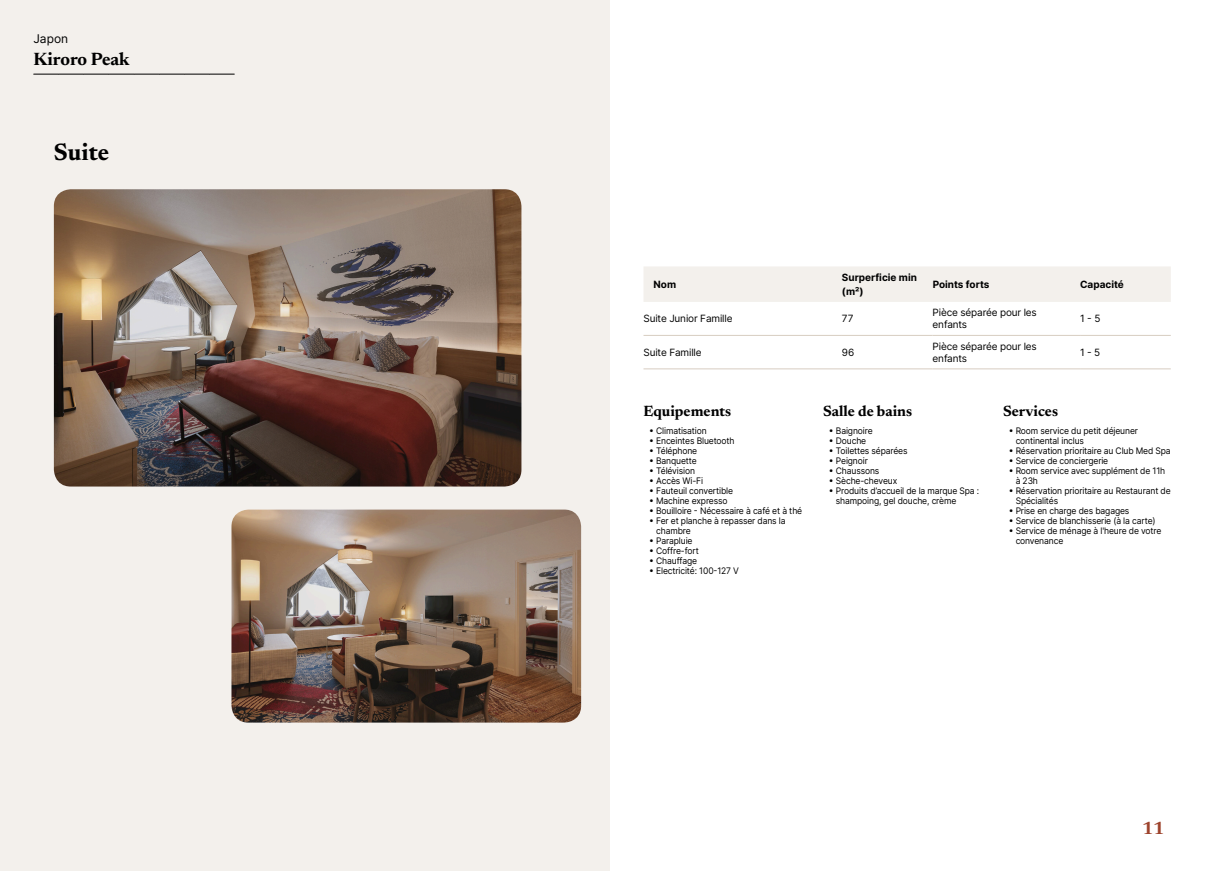
<style>
.page{position:relative;width:1219px;height:871px;background:#fff}
.page>*{position:absolute;margin:0;border:0;box-sizing:border-box;transform-origin:0 0}
.t1{font:700 24px "Newsreader 24 pt";color:#000}
.t2{font:700 18px "Newsreader 24 pt";color:#000}
.t3{font:700 18px "Newsreader 24 pt";color:#9d432c}
.t4{font:700 15px "Newsreader 24 pt";color:#000}
.t5{font:12px "Inter";color:#000}
.t6{font:10px/12px "Inter";letter-spacing:-.015em;color:#000}
.t7{font:700 10px/14px "Inter";color:#000}
.t8{font:9px/10px "Inter";letter-spacing:-.015em;color:#000;scale:.95 1}
</style>
<div class="page">
<div style="left:0;top:0;width:609px;height:870px;background:#f3f0ec"></div>
<img style="left:54px;top:189px;width:467px;height:297px">
<img style="left:231px;top:509px;width:350px;height:213px">
<svg style="left:34px;top:74px;width:200px;height:1px"></svg>
<div style="left:644px;top:266px;width:527px;height:36px;background:#f3f0ec"></div>
<hr style="left:643px;top:335px;width:199px;height:1px;background:#d7cdc1">
<hr style="left:842px;top:335px;width:91px;height:1px;background:#d7cdc1">
<hr style="left:933px;top:335px;width:147px;height:1px;background:#d7cdc1">
<hr style="left:1080px;top:335px;width:91px;height:1px;background:#d7cdc1">
<hr style="left:643px;top:368px;width:199px;height:1px;background:#d7cdc1">
<hr style="left:842px;top:368px;width:91px;height:1px;background:#d7cdc1">
<hr style="left:933px;top:368px;width:147px;height:1px;background:#d7cdc1">
<hr style="left:1080px;top:368px;width:91px;height:1px;background:#d7cdc1">
<h3 class="t5" style="left:33px;top:30px;width:36px">Japon</h3>
<h2 class="t2" style="left:33px;top:46px;width:98px">Kiroro Peak</h2>
<h1 class="t1" style="left:54px;top:135px;width:57px">Suite</h1>
<p class="t7" style="left:653px;top:277px;width:24px">Nom</p>
<p class="t7" style="left:842px;top:270px;width:77px">Surperficie min (m²)</p>
<p class="t7" style="left:933px;top:277px;width:58px">Points forts</p>
<p class="t7" style="left:1080px;top:277px;width:45px">Capacité</p>
<p class="t6" style="left:643px;top:312px;width:91px">Suite Junior Famille</p>
<p class="t6" style="left:842px;top:312px;width:13px">77</p>
<p class="t6" style="left:933px;top:306px;width:106px">Pièce séparée pour les enfants</p>
<p class="t6" style="left:1080px;top:312px;width:22px">1 - 5</p>
<p class="t6" style="left:643px;top:346px;width:60px">Suite Famille</p>
<p class="t6" style="left:842px;top:346px;width:14px">96</p>
<p class="t6" style="left:933px;top:340px;width:106px">Pièce séparée pour les enfants</p>
<p class="t6" style="left:1080px;top:346px;width:22px">1 - 5</p>
<h3 class="t4" style="left:643px;top:400px;width:89px">Equipements</h3>
<p class="t8" style="left:649px;top:425px;width:62px">• Climatisation</p>
<p class="t8" style="left:649px;top:435px;width:92px">• Enceintes Bluetooth</p>
<p class="t8" style="left:649px;top:445px;width:52px">• Téléphone</p>
<p class="t8" style="left:649px;top:455px;width:52px">• Banquette</p>
<p class="t8" style="left:649px;top:465px;width:50px">• Télévision</p>
<p class="t8" style="left:649px;top:475px;width:58px">• Accès Wi-Fi</p>
<p class="t8" style="left:649px;top:485px;width:90px">• Fauteuil convertible</p>
<p class="t8" style="left:649px;top:495px;width:84px">• Machine expresso</p>
<p class="t8" style="left:649px;top:505px;width:163px">• Bouilloire - Nécessaire à café et à thé</p>
<p class="t8" style="left:656px;top:515px;width:138px;text-indent:-7px">• Fer et planche à repasser dans la chambre</p>
<p class="t8" style="left:649px;top:535px;width:47px">• Parapluie</p>
<p class="t8" style="left:649px;top:545px;width:54px">• Coffre-fort</p>
<p class="t8" style="left:649px;top:555px;width:52px">• Chauffage</p>
<p class="t8" style="left:649px;top:565px;width:96px">• Electricité: 100-127 V</p>
<h3 class="t4" style="left:823px;top:400px;width:90px">Salle de bains</h3>
<p class="t8" style="left:829px;top:425px;width:47px">• Baignoire</p>
<p class="t8" style="left:829px;top:435px;width:41px">• Douche</p>
<p class="t8" style="left:829px;top:445px;width:84px">• Toilettes séparées</p>
<p class="t8" style="left:829px;top:455px;width:43px">• Peignoir</p>
<p class="t8" style="left:829px;top:465px;width:55px">• Chaussons</p>
<p class="t8" style="left:829px;top:475px;width:73px">• Sèche-cheveux</p>
<p class="t8" style="left:836px;top:485px;width:152px;text-indent:-7px">• Produits d’accueil de la marque Spa : shampoing, gel douche, crème</p>
<h3 class="t4" style="left:1003px;top:400px;width:57px">Services</h3>
<p class="t8" style="left:1016px;top:425px;width:130px;text-indent:-7px">• Room service du petit déjeuner continental inclus</p>
<p class="t8" style="left:1009px;top:445px;width:172px">• Réservation prioritaire au Club Med Spa</p>
<p class="t8" style="left:1009px;top:455px;width:106px">• Service de conciergerie</p>
<p class="t8" style="left:1016px;top:465px;width:159px;text-indent:-7px">• Room service avec supplément de 11h à 23h</p>
<p class="t8" style="left:1016px;top:485px;width:165px;text-indent:-7px">• Réservation prioritaire au Restaurant de<br>Spécialités</p>
<p class="t8" style="left:1009px;top:505px;width:129px">• Prise en charge des bagages</p>
<p class="t8" style="left:1009px;top:515px;width:156px">• Service de blanchisserie (à la carte)</p>
<p class="t8" style="left:1016px;top:525px;width:155px;text-indent:-7px">• Service de ménage à l'heure de votre convenance</p>
<h2 class="t3" style="left:1142px;top:814px;width:24px">11</h2>
</div>
